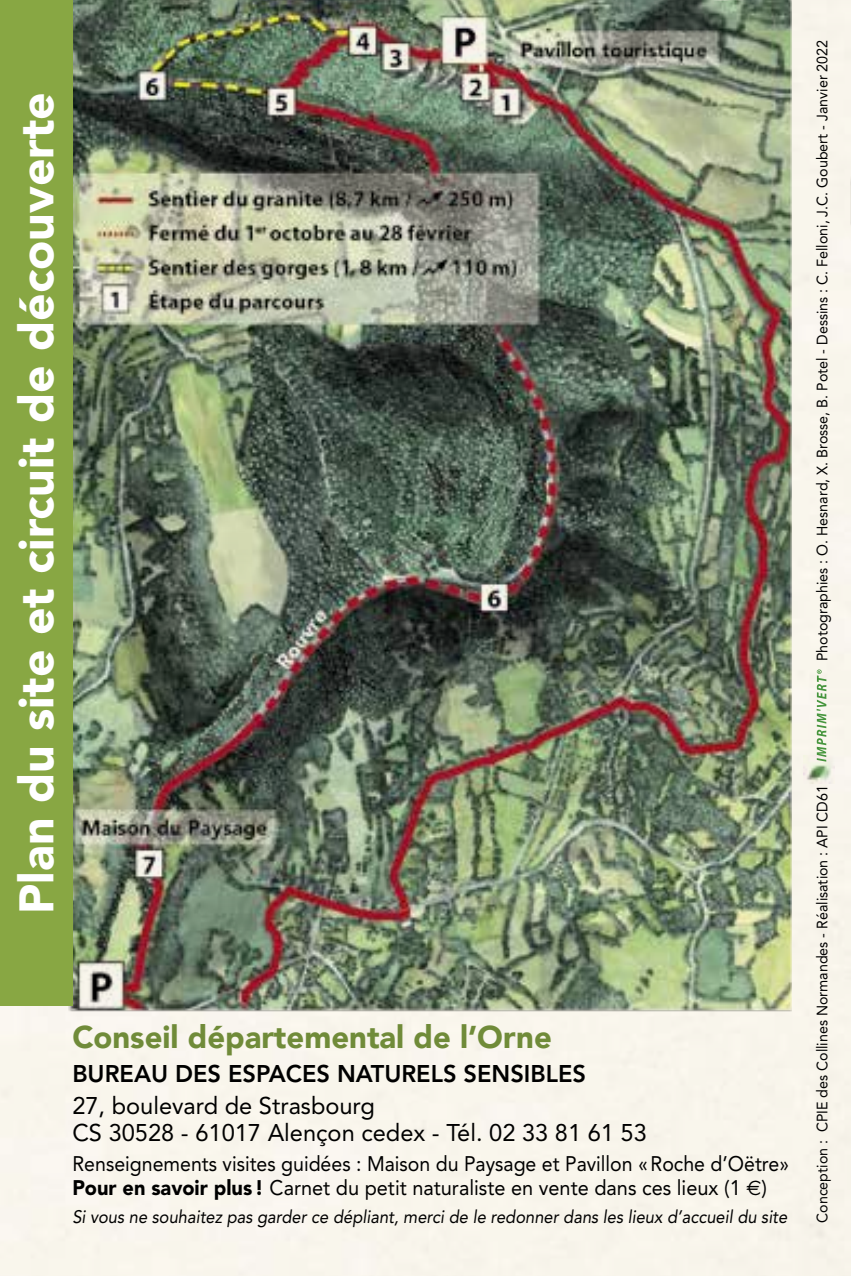
<style>
.page{position:relative;width:851px;height:1276px;background:#fff}
.page>*{position:absolute;margin:0;border:0;box-sizing:border-box;transform-origin:0 0}
.t1{font:900 48px "Avenir LT Std";color:#fff}
.t2{font:900 31.5px "Avenir";color:#708b39}
.t3{font:24px/27px "Avenir LT Std";color:#000}
.t4{font:800 24px "Avenir LT Std";color:#000}
.t5{font:21px/24px "Avenir LT Std";color:#000;scale:.93 1}
.t6{font:italic 18px "Avenir LT Std";color:#000;scale:.92 1}
.t7{font:15px "Avenir LT Std";color:#000;scale:.95 1}
.s1{font-weight:900}
.s2{font-family:"Euro Sans"}
</style>
<div class="page">
<hr style="left:849px;top:175px;width:1px;height:53px;background:#f8f5eb">
<hr style="left:850px;top:176px;width:1px;height:45px;background:#88a743">
<img style="left:49px;top:0;width:742px;height:1024px">
<div style="left:0;top:0;width:72px;height:1006px;background:#88a743"></div>
<img style="left:803px;top:756px;width:31px;height:27px">
<svg style="left:816px;top:669px;width:10px;height:92px"></svg>
<h1 class="t1" style="left:8px;top:913px;width:823px;rotate:-90deg">Plan du site et circuit de découverte</h1>
<h2 class="t2" style="left:72px;top:1010px;width:481px">Conseil départemental de l’Orne</h2>
<h3 class="t4" style="left:72px;top:1059px;width:515px">BUREAU DES ESPACES NATURELS SENSIBLES</h3>
<h3 class="t3" style="left:72px;top:1092px;width:576px">27, boulevard de Strasbourg<br>CS 30528 - 61017 Alençon cedex - Tél. 02 33 81 61 53</h3>
<h3 class="t5" style="left:72px;top:1151px;width:772px">Renseignements visites guidées : Maison du Paysage et Pavillon «Roche d’Oëtre»<br><span class="s1">Pour en savoir plus !</span> Carnet du petit naturaliste en vente dans ces lieux (1 <span class="s2">e</span>)</h3>
<p class="t6" style="left:72px;top:1206px;width:778px">Si vous ne souhaitez pas garder ce dépliant, merci de le redonner dans les lieux d’accueil du site</p>
<p class="t7" style="left:813px;top:661px;width:655px;rotate:-90deg">Photographies : O. Hesnard, X. Brosse, B. Potel - Dessins : C. Felloni, J.C. Goubert - Janvier 2022</p>
<p class="t7" style="left:813px;top:1222px;width:462px;rotate:-90deg">Conception : CPIE des Collines Normandes - Réalisation : API CD61</p>
</div>
